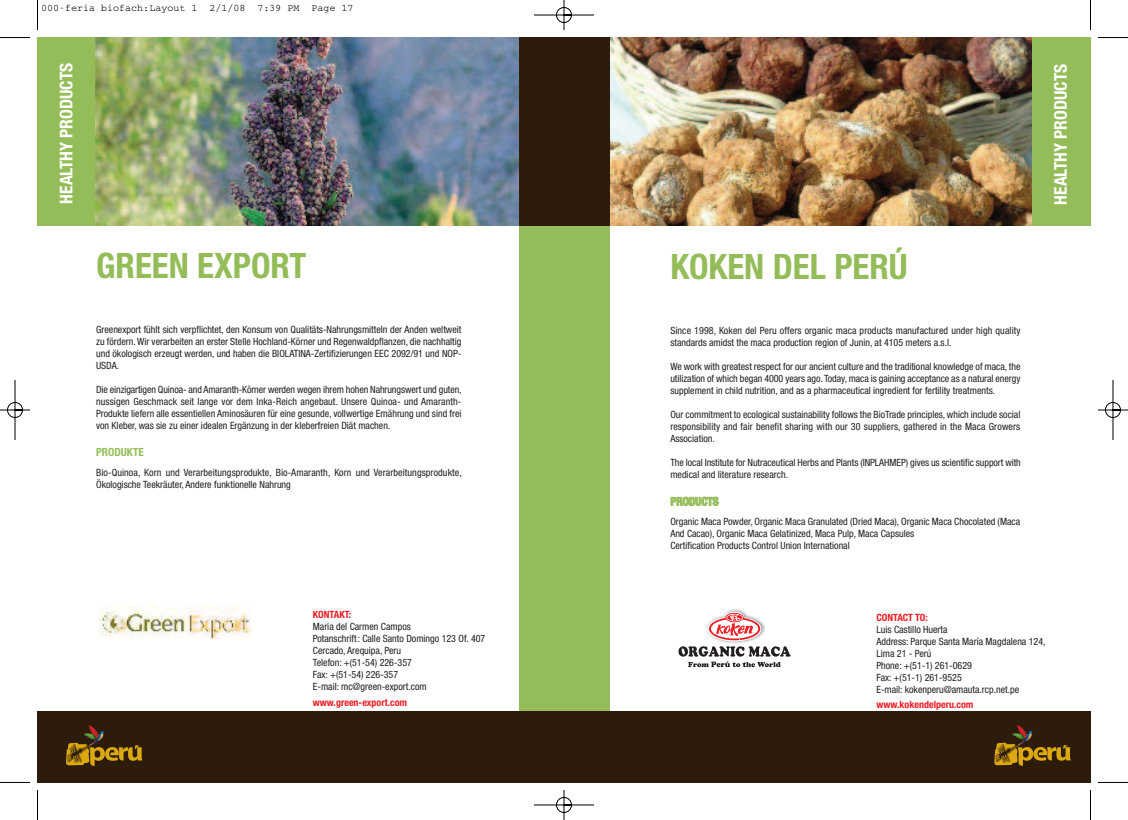
<style>
.page{position:relative;width:1128px;height:820px;background:#fff}
.page>*{position:absolute;margin:0;border:0;box-sizing:border-box;transform-origin:0 0}
.t1{font:700 condensed 35px "Helvetica Neue";color:#94bd59}
.t2{font:700 condensed 17.5px "Helvetica Neue";color:#fff}
.t3{font:700 condensed 11.25px "Helvetica Neue";color:#94bd59}
.t4{font:condensed 10px/12px "Helvetica Neue";color:#231f20}
.t5{font:700 condensed 10px "Helvetica Neue";color:#ee1d23}
.t6{font:10px "Courier";color:#000}
</style>
<div class="page">
<img style="left:0;top:0;width:1127px;height:819px">
<p class="t6" style="left:41px;top:5px;width:314px">000-feria biofach:Layout 1 2/1/08 7:39 PM Page 17</p>
<h2 class="t2" style="left:56px;top:203px;width:142px;rotate:-90deg">HEALTHY PRODUCTS</h2>
<h1 class="t1" style="left:96px;top:244px;width:211px">GREEN EXPORT</h1>
<p class="t4" style="left:96px;top:323px;width:367px;text-align:justify">Greenexport fühlt sich verpflichtet, den Konsum von Qualitäts-Nahrungsmitteln der Anden weltweit zu fördern.Wir verarbeiten an erster Stelle Hochland-Körner und Regenwaldpflanzen, die nachhaltig und ökologisch erzeugt werden, und haben die BIOLATINA-Zertifizierungen EEC 2092/91 und NOP-USDA.</p>
<p class="t4" style="left:96px;top:383px;width:367px;text-align:justify">Die einzigartigen Quinoa- and Amaranth-Körner werden wegen ihrem hohen Nahrungswert und guten, nussigen Geschmack seit lange vor dem Inka-Reich angebaut. Unsere Quinoa- und Amaranth-Produkte liefern alle essentiellen Aminosäuren für eine gesunde, vollwertige Ernährung und sind frei von Kleber, was sie zu einer idealen Ergänzung in der kleberfreien Diät machen.</p>
<p class="t3" style="left:96px;top:445px;width:49px">PRODUKTE</p>
<p class="t4" style="left:96px;top:467px;width:367px">Bio-Quinoa, Korn und Verarbeitungsprodukte, Bio-Amaranth, Korn und Verarbeitungsprodukte,<br>Ökologische Teekräuter, Andere funktionelle Nahrung</p>
<p class="t5" style="left:313px;top:608px;width:40px">KONTAKT:</p>
<p class="t4" style="left:313px;top:621px;width:174px">Maria del Carmen Campos<br>Potanschrift: Calle Santo Domingo 123 Of. 407<br>Cercado, Arequipa, Peru<br>Telefon: +(51-54) 226-357<br>Fax: +(51-54) 226-357<br>E-mail: mc@green-export.com</p>
<p class="t5" style="left:313px;top:695px;width:96px">www.green-export.com</p>
<h1 class="t1" style="left:670px;top:245px;width:239px">KOKEN DEL PERÚ</h1>
<p class="t4" style="left:670px;top:325px;width:352px">Since 1998, Koken del Peru offers organic maca products manufactured under high quality standards amidst the maca production region of Junin, at 4105 meters a.s.l.</p>
<p class="t4" style="left:670px;top:361px;width:352px;text-align:justify">We work with greatest respect for our ancient culture and the traditional knowledge of maca, the utilization of which began 4000 years ago. Today, maca is gaining acceptance as a natural energy supplement in child nutrition, and as a pharmaceutical ingredient for fertility treatments.</p>
<p class="t4" style="left:670px;top:409px;width:351px;text-align:justify">Our commitment to ecological sustainability follows the BioTrade principles, which include social responsibility and fair benefit sharing with our 30 suppliers, gathered in the Maca Growers Association.</p>
<p class="t4" style="left:670px;top:457px;width:352px">The local Institute for Nutraceutical Herbs and Plants (INPLAHMEP) gives us scientific support with medical and literature research.</p>
<p class="t3" style="left:670px;top:494px;width:50px">PRODUCTS</p>
<p class="t4" style="left:670px;top:516px;width:351px">Organic Maca Powder, Organic Maca Granulated (Dried Maca), Organic Maca Chocolated (Maca<br>And Cacao), Organic Maca Gelatinized, Maca Pulp, Maca Capsules<br>Certification Products Control Union International</p>
<h2 class="t2" style="left:1049px;top:204px;width:142px;rotate:-90deg">HEALTHY PRODUCTS</h2>
<p class="t5" style="left:876px;top:611px;width:53px">CONTACT TO:</p>
<p class="t4" style="left:876px;top:624px;width:171px">Luis Castillo Huerta<br>Address: Parque Santa María Magdalena 124,<br>Lima 21 - Perú<br>Phone: +(51-1) 261-0629<br>Fax: +(51-1) 261-9525<br>E-mail: kokenperu@amauta.rcp.net.pe</p>
<p class="t5" style="left:876px;top:697px;width:98px">www.kokendelperu.com</p>
</div>
